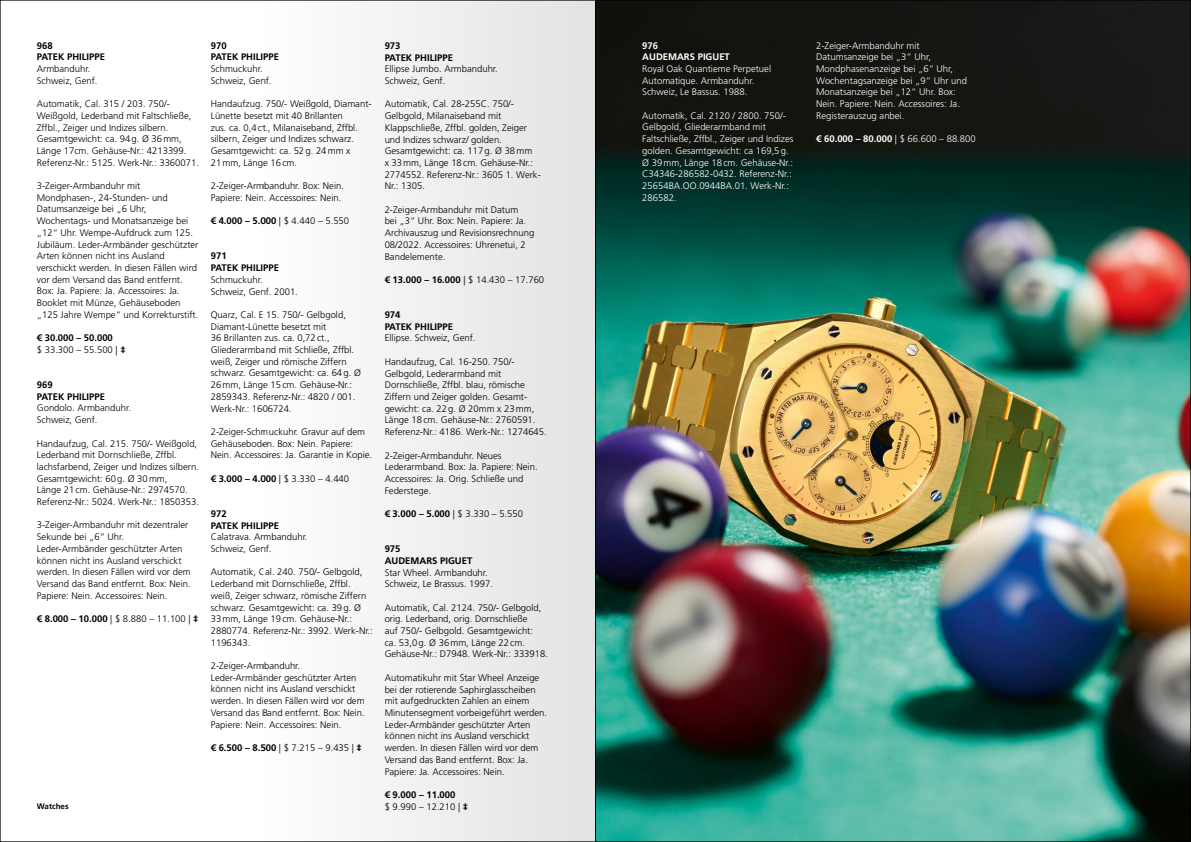
<style>
.page{position:relative;width:1191px;height:842px;background:#fff}
.page>*{position:absolute;margin:0;border:0;box-sizing:border-box;transform-origin:0 0}
.t1{font:300 9.5px/11.7px "Frutiger LT Std";color:#000}
.t2{font:300 9.5px/11.7px "Frutiger LT Std";color:#fff}
.t3{font:700 9.5px/11.7px "Frutiger LT Std";color:#000}
.t4{font:700 9.5px/11.7px "Frutiger LT Std";color:#fff}
.t5{font:700 8px "Frutiger LT Std";color:#000}
.s1{font-weight:300}
.s2{font-weight:700}
</style>
<div class="page">
<img style="left:596px;top:2px;width:593px;height:838px">
<hr style="left:595px;top:0;width:1px;height:842px;background:#000">
<div style="left:263px;top:0;width:332px;height:842px;background:linear-gradient(to right,#fefefe,#e2e2e2)"></div>
<p class="t3" style="left:37px;top:40px;width:70px">968<br>PATEK PHILIPPE</p>
<p class="t1" style="left:37px;top:63px;width:62px">Armbanduhr.<br>Schweiz, Genf.</p>
<p class="t1" style="left:37px;top:98px;width:164px">Automatik, Cal. 315 / 203. 750/- Weißgold, Lederband mit Faltschließe, Zffbl., Zeiger und Indizes silbern.<br>Gesamtgewicht: ca. 94g. Ø 36mm, Länge 17cm. Gehäuse-Nr.: 4213399.<br>Referenz-Nr.: 5125. Werk-Nr.: 3360071.</p>
<p class="t1" style="left:37px;top:180px;width:163px">3-Zeiger-Armbanduhr mit Mondphasen-, 24-Stunden- und Datumsanzeige bei „6 Uhr, Wochentags- und Monatsanzeige bei „12“ Uhr. Wempe-Aufdruck zum 125.<br>Jubiläum. Leder-Armbänder geschützter Arten können nicht ins Ausland verschickt werden. In diesen Fällen wird vor dem Versand das Band entfernt.<br>Box: Ja. Papiere: Ja. Accessoires: Ja.<br>Booklet mit Münze, Gehäuseboden „125 Jahre Wempe“ und Korrekturstift.</p>
<p class="t3" style="left:37px;top:332px;width:90px">€ 30.000 – 50.000<br><span class="s1">$ 33.300 – 55.500 |</span> ‡</p>
<p class="t3" style="left:37px;top:379px;width:70px">969<br>PATEK PHILIPPE</p>
<p class="t1" style="left:37px;top:402px;width:96px">Gondolo. Armbanduhr.<br>Schweiz, Genf.</p>
<p class="t1" style="left:37px;top:438px;width:164px">Handaufzug, Cal. 215. 750/- Weißgold, Lederband mit Dornschließe, Zffbl. lachsfarbend, Zeiger und Indizes silbern.<br>Gesamtgewicht: 60g. Ø 30mm,<br>Länge 21cm. Gehäuse-Nr.: 2974570.<br>Referenz-Nr.: 5024. Werk-Nr.: 1850353.</p>
<p class="t1" style="left:37px;top:519px;width:155px">3-Zeiger-Armbanduhr mit dezentraler Sekunde bei „6“ Uhr.<br>Leder-Armbänder geschützter Arten können nicht ins Ausland verschickt werden. In diesen Fällen wird vor dem Versand das Band entfernt. Box: Nein.<br>Papiere: Nein. Accessoires: Nein.</p>
<p class="t1" style="left:37px;top:613px;width:163px"><span class="s2">€ 8.000 – 10.000</span> | $ 8.880 – 11.100 | <span class="s2">‡</span></p>
<p class="t3" style="left:211px;top:40px;width:70px">970<br>PATEK PHILIPPE</p>
<p class="t1" style="left:211px;top:63px;width:62px">Schmuckuhr.<br>Schweiz, Genf.</p>
<p class="t1" style="left:211px;top:98px;width:162px">Handaufzug. 750/- Weißgold, Diamant-Lünette besetzt mit 40 Brillanten<br>zus. ca. 0,4ct., Milanaiseband, Zffbl. silbern, Zeiger und Indizes schwarz.<br>Gesamtgewicht: ca. 52g. 24mm x 21mm, Länge 16cm.</p>
<p class="t1" style="left:211px;top:180px;width:135px">2-Zeiger-Armbanduhr. Box: Nein.<br>Papiere: Nein. Accessoires: Nein.</p>
<p class="t1" style="left:211px;top:215px;width:140px"><span class="s2">€ 4.000 – 5.000</span> | $ 4.440 – 5.550</p>
<p class="t3" style="left:211px;top:250px;width:70px">971<br>PATEK PHILIPPE</p>
<p class="t1" style="left:211px;top:274px;width:89px">Schmuckuhr.<br>Schweiz, Genf. 2001.</p>
<p class="t1" style="left:211px;top:309px;width:152px">Quarz, Cal. E 15. 750/- Gelbgold,<br>Diamant-Lünette besetzt mit<br>36 Brillanten zus. ca. 0,72ct.,<br>Gliederarmband mit Schließe, Zffbl. weiß, Zeiger und römische Ziffern schwarz. Gesamtgewicht: ca. 64g. Ø<br>26mm, Länge 15cm. Gehäuse-Nr.:<br>2859343. Referenz-Nr.: 4820 / 001.<br>Werk-Nr.: 1606724.</p>
<p class="t1" style="left:211px;top:426px;width:163px">2-Zeiger-Schmuckuhr. Gravur auf dem<br>Gehäuseboden. Box: Nein. Papiere:<br>Nein. Accessoires: Ja. Garantie in Kopie.</p>
<p class="t1" style="left:211px;top:473px;width:140px"><span class="s2">€ 3.000 – 4.000</span> | $ 3.330 – 4.440</p>
<p class="t3" style="left:211px;top:508px;width:70px">972<br>PATEK PHILIPPE</p>
<p class="t1" style="left:211px;top:531px;width:98px">Calatrava. Armbanduhr.<br>Schweiz, Genf.</p>
<p class="t1" style="left:211px;top:566px;width:164px">Automatik, Cal. 240. 750/- Gelbgold, Lederband mit Dornschließe, Zffbl. weiß, Zeiger schwarz, römische Ziffern schwarz. Gesamtgewicht: ca. 39g. Ø 33mm, Länge 19cm. Gehäuse-Nr.:<br>2880774. Referenz-Nr.: 3992. Werk-Nr.:<br>1196343.</p>
<p class="t1" style="left:211px;top:660px;width:155px">2-Zeiger-Armbanduhr.<br>Leder-Armbänder geschützter Arten können nicht ins Ausland verschickt werden. In diesen Fällen wird vor dem Versand das Band entfernt. Box: Nein.<br>Papiere: Nein. Accessoires: Nein.</p>
<p class="t1" style="left:211px;top:742px;width:153px"><span class="s2">€ 6.500 – 8.500</span> | $ 7.215 – 9.435 | <span class="s2">‡</span></p>
<p class="t5" style="left:37px;top:802px;width:33px">Watches</p>
<p class="t3" style="left:385px;top:40px;width:70px">973<br>PATEK PHILIPPE</p>
<p class="t1" style="left:385px;top:63px;width:115px">Ellipse Jumbo. Armbanduhr.<br>Schweiz, Genf.</p>
<p class="t1" style="left:385px;top:98px;width:158px">Automatik, Cal. 28-255C. 750/-<br>Gelbgold, Milanaiseband mit<br>Klappschließe, Zffbl. golden, Zeiger und Indizes schwarz/ golden.<br>Gesamtgewicht: ca. 117g. Ø 38mm<br>x 33mm, Länge 18cm. Gehäuse-Nr.:<br>2774552. Referenz-Nr.: 3605 1. Werk-<br>Nr.: 1305.</p>
<p class="t1" style="left:385px;top:204px;width:151px">2-Zeiger-Armbanduhr mit Datum<br>bei „3“ Uhr. Box: Nein. Papiere: Ja.<br>Archivauszug und Revisionsrechnung<br>08/2022. Accessoires: Uhrenetui, 2<br>Bandelemente.</p>
<p class="t1" style="left:385px;top:274px;width:161px"><span class="s2">€ 13.000 – 16.000</span> | $ 14.430 – 17.760</p>
<p class="t3" style="left:385px;top:309px;width:70px">974<br>PATEK PHILIPPE</p>
<p class="t1" style="left:385px;top:332px;width:92px">Ellipse. Schweiz, Genf.</p>
<p class="t1" style="left:385px;top:356px;width:164px">Handaufzug, Cal. 16-250. 750/- Gelbgold, Lederarmband mit Dornschließe, Zffbl. blau, römische Ziffern und Zeiger golden. Gesamt&shy;gewicht: ca. 22g. Ø 20mm x 23mm, Länge 18cm. Gehäuse-Nr.: 2760591.<br>Referenz-Nr.: 4186. Werk-Nr.: 1274645.</p>
<p class="t1" style="left:385px;top:449px;width:154px">2-Zeiger-Armbanduhr. Neues<br>Lederarmband. Box: Ja. Papiere: Nein.<br>Accessoires: Ja. Orig. Schließe und<br>Federstege.</p>
<p class="t1" style="left:385px;top:508px;width:140px"><span class="s2">€ 3.000 – 5.000</span> | $ 3.330 – 5.550</p>
<p class="t3" style="left:385px;top:543px;width:89px">975<br>AUDEMARS PIGUET</p>
<p class="t1" style="left:385px;top:566px;width:110px">Star Wheel. Armbanduhr.<br>Schweiz, Le Brassus. 1997.</p>
<p class="t1" style="left:385px;top:602px;width:165px">Automatik, Cal. 2124. 750/- Gelbgold, orig. Lederband, orig. Dornschließe<br>auf 750/- Gelbgold. Gesamtgewicht:<br>ca. 53,0g. Ø 36mm, Länge 22cm.<br>Gehäuse-Nr.: D7948. Werk-Nr.: 333918.</p>
<p class="t1" style="left:385px;top:672px;width:164px">Automatikuhr mit Star Wheel Anzeige bei der rotierende Saphirglasscheiben mit aufgedruckten Zahlen an einem Minutensegment vorbeigeführt werden.<br>Leder-Armbänder geschützter Arten können nicht ins Ausland verschickt werden. In diesen Fällen wird vor dem Versand das Band entfernt. Box: Ja.<br>Papiere: Ja. Accessoires: Nein.</p>
<p class="t3" style="left:385px;top:789px;width:85px">€ 9.000 – 11.000<br><span class="s1">$ 9.990 – 12.210 |</span> ‡</p>
<p class="t4" style="left:642px;top:39px;width:89px">976<br>AUDEMARS PIGUET</p>
<p class="t2" style="left:642px;top:63px;width:130px">Royal Oak Quantieme Perpetuel<br>Automatique. Armbanduhr.<br>Schweiz, Le Bassus. 1988.</p>
<p class="t2" style="left:642px;top:110px;width:153px">Automatik, Cal. 2120 / 2800. 750/-<br>Gelbgold, Gliederarmband mit<br>Faltschließe, Zffbl., Zeiger und Indizes golden. Gesamtgewicht: ca 169,5g.<br>Ø 39mm, Länge 18cm. Gehäuse-Nr.:<br>C34346-286582-0432. Referenz-Nr.:<br>25654BA.OO.0944BA.01. Werk-Nr.:<br>286582.</p>
<p class="t2" style="left:816px;top:40px;width:152px">2-Zeiger-Armbanduhr mit<br>Datumsanzeige bei „3“ Uhr,<br>Mondphasenanzeige bei „6“ Uhr,<br>Wochentagsanzeige bei „9“ Uhr und<br>Monatsanzeige bei „12“ Uhr. Box:<br>Nein. Papiere: Nein. Accessoires: Ja.<br>Registerauszug anbei.</p>
<p class="t2" style="left:816px;top:133px;width:161px"><span class="s2">€ 60.000 – 80.000</span> | $ 66.600 – 88.800</p>
</div>
